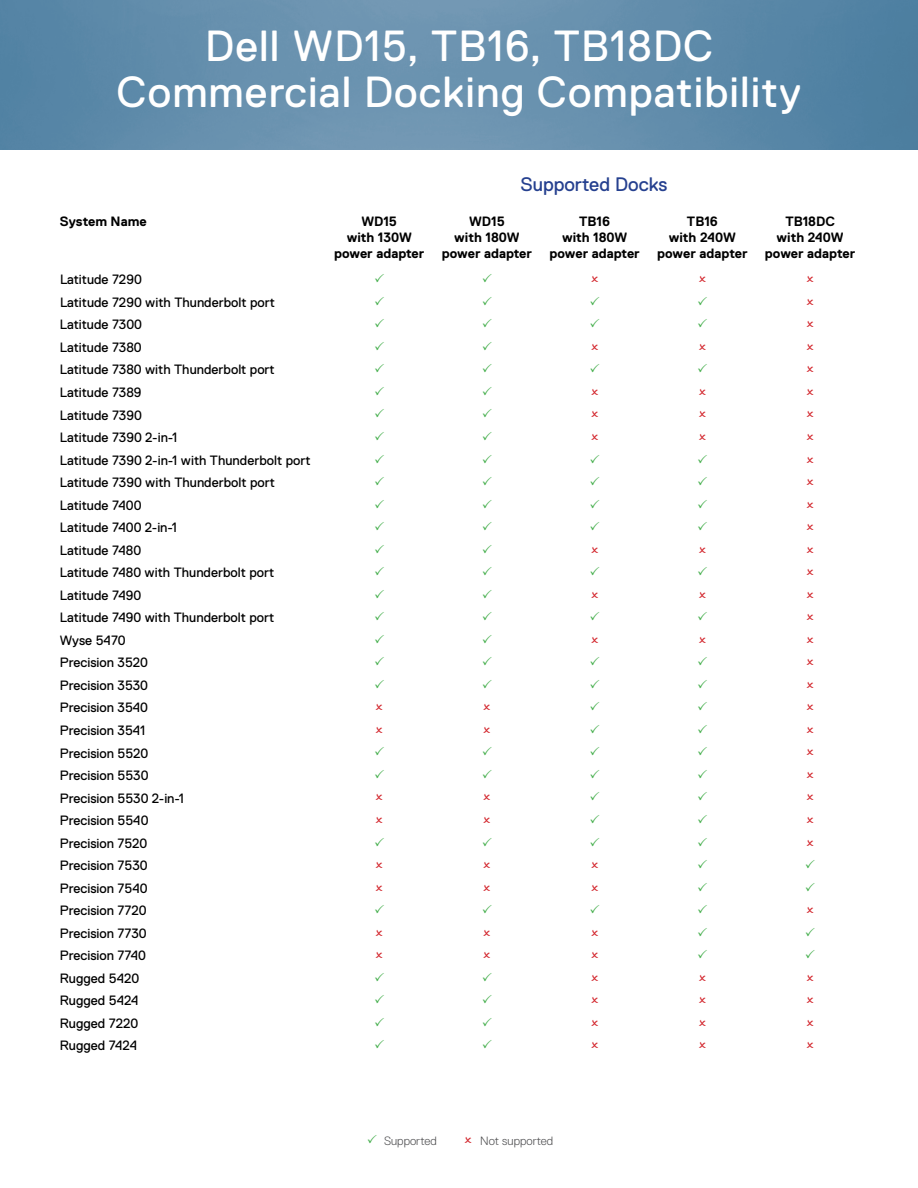
<style>
.page{position:relative;width:918px;height:1188px;background:#fff}
.page>*{position:absolute;margin:0;border:0;box-sizing:border-box;transform-origin:0 0}
.t1{font:43.5px/46.5px "Dell Replica";letter-spacing:.025em;color:#fff;text-align:center}
.t2{font:19.5px "Dell Replica";color:#25408f}
.t3{font:13.5px/22.5px "Dell Replica";color:#000}
.t4{font:700 13.5px/16.2px "Dell Replica";color:#000;text-align:center}
.t5{font:300 12px "Dell Replica";color:#4d4d4f}
</style>
<div class="page">
<img style="left:0;top:0;width:918px;height:150px">
<h1 class="t1" style="left:117px;top:23px;width:686px">Dell WD15, TB16, TB18DC<br>Commercial Docking Compatibility</h1>
<h2 class="t2" style="left:520px;top:173px;width:149px">Supported Docks</h2>
<p class="t4" style="left:60px;top:213px;width:88px">System Name</p>
<p class="t4" style="left:334px;top:213px;width:92px">WD15<br>with 130W power adapter</p>
<p class="t4" style="left:442px;top:213px;width:92px">WD15<br>with 180W power adapter</p>
<p class="t4" style="left:550px;top:213px;width:92px">TB16<br>with 180W power adapter</p>
<p class="t4" style="left:657px;top:213px;width:92px">TB16<br>with 240W power adapter</p>
<p class="t4" style="left:765px;top:213px;width:92px">TB18DC<br>with 240W power adapter</p>
<p class="t3" style="left:60px;top:269px;width:252px">Latitude 7290<br>Latitude 7290 with Thunderbolt port<br>Latitude 7300<br>Latitude 7380<br>Latitude 7380 with Thunderbolt port<br>Latitude 7389<br>Latitude 7390<br>Latitude 7390 2-in-1<br>Latitude 7390 2-in-1 with Thunderbolt port<br>Latitude 7390 with Thunderbolt port<br>Latitude 7400<br>Latitude 7400 2-in-1<br>Latitude 7480<br>Latitude 7480 with Thunderbolt port<br>Latitude 7490<br>Latitude 7490 with Thunderbolt port<br>Wyse 5470<br>Precision 3520<br>Precision 3530<br>Precision 3540<br>Precision 3541<br>Precision 5520<br>Precision 5530<br>Precision 5530 2-in-1<br>Precision 5540<br>Precision 7520<br>Precision 7530<br>Precision 7540<br>Precision 7720<br>Precision 7730<br>Precision 7740<br>Rugged 5420<br>Rugged 5424<br>Rugged 7220<br>Rugged 7424</p>
<p class="t5" style="left:384px;top:1134px;width:54px">Supported</p>
<p class="t5" style="left:480px;top:1134px;width:74px">Not supported</p>
</div>
